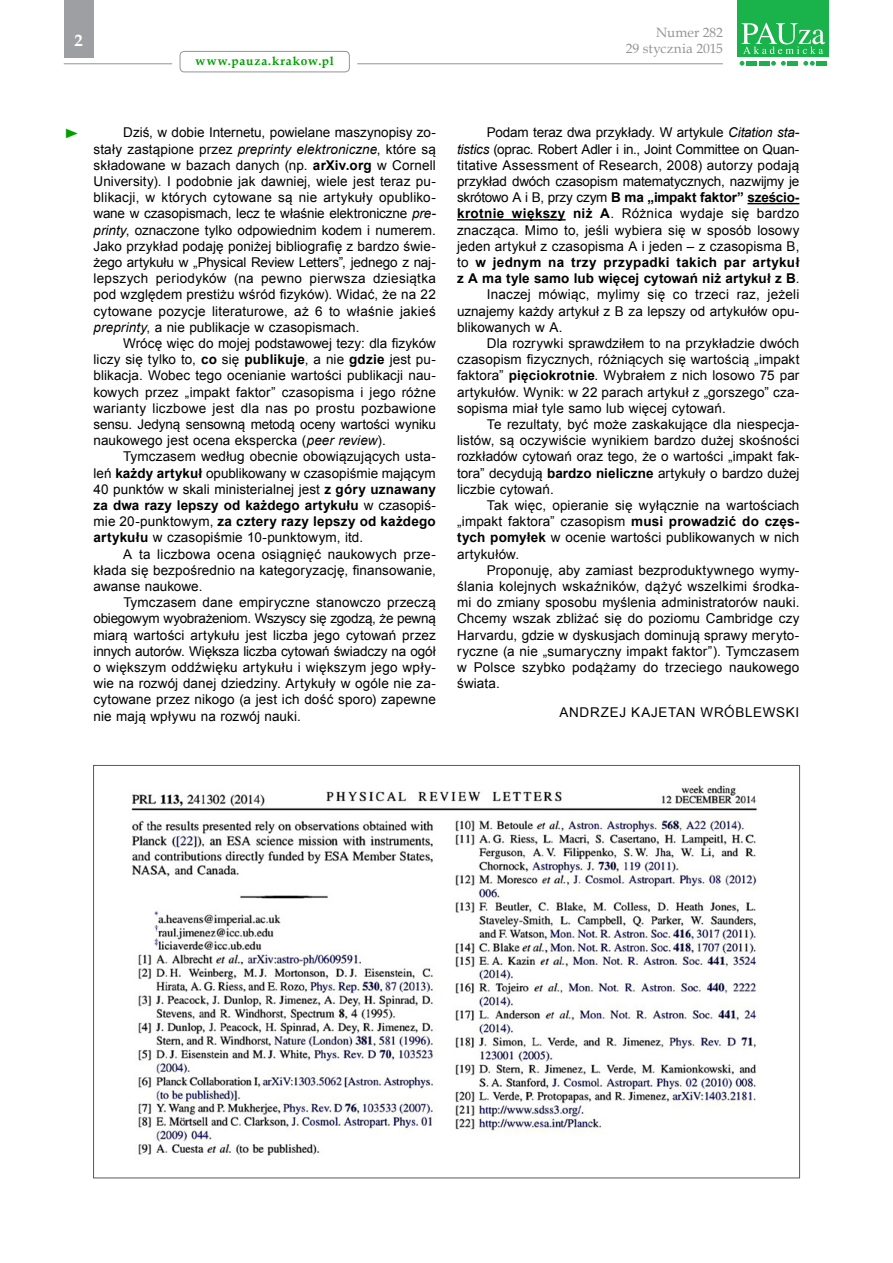
<style>
.page{position:relative;width:893px;height:1263px;background:#fff}
.page>*{position:absolute;margin:0;border:0;box-sizing:border-box;transform-origin:0 0}
.t1{font:700 16.5px "Book Antiqua";color:#fff}
.t2{font:13.5px/16.2px "Arial";letter-spacing:.01em;color:#000;text-align:justify}
.t3{font:13.5px "Arial";letter-spacing:-.01em;color:#000}
.t4{font:13.5px "Arial";letter-spacing:-.015em;color:#000}
.t5{font:700 13.5px "Arial";letter-spacing:-.015em;color:#000}
.t6{font:700 13.5px "Arial";letter-spacing:.005em;color:#000}
.t7{font:700 13.5px "Arial";letter-spacing:.025em;color:#000}
.t8{font:13.5px "Arial";letter-spacing:.05em;color:#000}
.t9{font:13.5px/16.2px "Book Antiqua";color:#939598;text-align:right}
.t10{font:13.5px "Times New Roman";color:#00a000;scale:1.22 1}
.t11{font:700 12px "Book Antiqua";letter-spacing:.07em;color:#00a000}
.s1{font-style:italic}
.s2{font-weight:700}
.s3{font-weight:400}
</style>
<div class="page">
<hr style="left:357px;top:63px;width:366px;height:1px;background:#939598">
<div style="left:64px;top:0;width:30px;height:57px;background:#9d9fa2"></div>
<div style="left:180px;top:51px;width:170px;height:21px;border:1px solid #939598;border-radius:4px"></div>
<svg style="left:740px;top:61px;width:4px;height:5px"></svg>
<svg style="left:771px;top:61px;width:15px;height:5px"></svg>
<svg style="left:803px;top:61px;width:12px;height:5px"></svg>
<div style="left:746px;top:61px;width:11px;height:5px;background:#19b24b"></div>
<div style="left:759px;top:61px;width:11px;height:5px;background:#19b24b"></div>
<div style="left:787px;top:61px;width:11px;height:5px;background:#19b24b"></div>
<div style="left:816px;top:61px;width:11px;height:5px;background:#19b24b"></div>
<div style="left:737px;top:0;width:92px;height:56px;background:#19b24b"></div>
<svg style="left:741px;top:23px;width:84px;height:31px"></svg>
<hr style="left:64px;top:63px;width:108px;height:1px;background:#939598">
<hr style="left:747px;top:203px;width:52px;height:1px;background:#000">
<hr style="left:457px;top:219px;width:109px;height:2px;background:#000">
<img style="left:131px;top:785px;width:628px;height:371px">
<p class="t1" style="left:75px;top:30px;width:10px">2</p>
<p class="t11" style="left:196px;top:53px;width:140px">www.pauza.krakow.pl</p>
<p class="t9" style="left:626px;top:24px;width:98px">Numer 282<br>29 stycznia 2015</p>
<p class="t10" style="left:64px;top:124px;width:15px">►</p>
<p class="t2" style="left:94px;top:124px;width:344px;text-indent:30px">Dziś, w dobie Internetu, powielane maszynopisy zo&shy;stały zastąpione przez <span class="s1">preprinty elektroniczne</span>, które są składowane w bazach danych (np. <span class="s2">arXiv.org</span> w Cornell University). I podobnie jak dawniej, wiele jest teraz pu&shy;blikacji, w których cytowane są nie artykuły opubliko&shy;wane w czasopismach, lecz te właśnie elektroniczne <span class="s1">pre&shy;printy</span>, oznaczone tylko odpowiednim kodem i numerem.<br>Jako przykład podaję poniżej bibliografię z bardzo świe&shy;żego artykułu w „Physical Review Letters”, jednego z naj&shy;lepszych periodyków (na pewno pierwsza dziesiątka pod względem prestiżu wśród fizyków). Widać, że na 22 cytowane pozycje literaturowe, aż 6 to właśnie jakieś <span class="s1">preprinty</span>, a nie publikacje w czasopismach.</p>
<p class="t2" style="left:94px;top:335px;width:344px;text-indent:30px">Wrócę więc do mojej podstawowej tezy: dla fizyków liczy się tylko to, <span class="s2">co</span> się <span class="s2">publikuje</span>, a nie <span class="s2">gdzie</span> jest pu&shy;blikacja. Wobec tego ocenianie wartości publikacji nau&shy;kowych przez „impakt faktor” czasopisma i jego różne warianty liczbowe jest dla nas po prostu pozbawione sensu. Jedyną sensowną metodą oceny wartości wyniku naukowego jest ocena ekspercka (<span class="s1">peer review</span>).</p>
<p class="t2" style="left:94px;top:448px;width:344px;text-indent:30px">Tymczasem według obecnie obowiązujących usta&shy;leń <span class="s2">każdy artykuł</span> opublikowany w czasopiśmie mającym 40 punktów w skali ministerialnej jest <span class="s2">z góry uznawany za dwa razy lepszy od każdego artykułu</span> w czasopiś&shy;mie 20-punktowym, <span class="s2">za cztery razy lepszy od każdego artykułu</span> w czasopiśmie 10-punktowym, itd.</p>
<p class="t2" style="left:94px;top:546px;width:344px;text-indent:30px">A ta liczbowa ocena osiągnięć naukowych prze&shy;kłada się bezpośrednio na kategoryzację, finansowanie, awanse naukowe.</p>
<p class="t2" style="left:94px;top:594px;width:344px;text-indent:30px">Tymczasem dane empiryczne stanowczo przeczą obiegowym wyobrażeniom. Wszyscy się zgodzą, że pewną miarą wartości artykułu jest liczba jego cytowań przez innych autorów. Większa liczba cytowań świadczy na ogół o większym oddźwięku artykułu i większym jego wpły&shy;wie na rozwój danej dziedziny. Artykuły w ogóle nie za&shy;cytowane przez nikogo (a jest ich dość sporo) zapewne nie mają wpływu na rozwój nauki.</p>
<p class="t3" style="left:487px;top:123px;width:314px">Podam teraz dwa przykłady. W artykule <span class="s1">Citation sta-</span></p>
<p class="t4" style="left:457px;top:140px;width:344px"><span class="s1">tistics</span> (oprac. Robert Adler i in., Joint Committee on Quan-</p>
<p class="t2" style="left:457px;top:157px;width:344px">titative Assessment of Research, 2008) autorzy podają</p>
<p class="t3" style="left:457px;top:172px;width:344px">przykład dwóch czasopism matematycznych, nazwijmy je</p>
<p class="t5" style="left:457px;top:188px;width:344px"><span class="s3">skrótowo A i B, przy czym</span> B ma „impakt faktor” sześcio-</p>
<p class="t2" style="left:457px;top:205px;width:344px"><span class="s2">krotnie większy niż A</span>. Różnica wydaje się bardzo</p>
<p class="t2" style="left:457px;top:222px;width:344px">znacząca. Mimo to, jeśli wybiera się w sposób losowy</p>
<p class="t2" style="left:457px;top:238px;width:344px">jeden artykuł z czasopisma A i jeden – z czasopisma B,</p>
<p class="t7" style="left:457px;top:253px;width:344px"><span class="s3">to</span> w jednym na trzy przypadki takich par artykuł</p>
<p class="t6" style="left:457px;top:269px;width:344px">z A ma tyle samo lub więcej cytowań niż artykuł z B<span class="s3">.</span></p>
<p class="t2" style="left:487px;top:286px;width:314px">Inaczej mówiąc, mylimy się co trzeci raz, jeżeli</p>
<p class="t2" style="left:457px;top:303px;width:344px">uznajemy każdy artykuł z B za lepszy od artykułów opu-</p>
<p class="t2" style="left:457px;top:319px;width:107px">blikowanych w A.</p>
<p class="t2" style="left:487px;top:335px;width:314px">Dla rozrywki sprawdziłem to na przykładzie dwóch</p>
<p class="t2" style="left:457px;top:351px;width:344px">czasopism fizycznych, różniących się wartością „impakt</p>
<p class="t2" style="left:457px;top:367px;width:344px">faktora” <span class="s2">pięciokrotnie</span>. Wybrałem z nich losowo 75 par</p>
<p class="t2" style="left:457px;top:384px;width:344px">artykułów. Wynik: w 22 parach artykuł z „gorszego” cza-</p>
<p class="t2" style="left:457px;top:400px;width:270px">sopisma miał tyle samo lub więcej cytowań.</p>
<p class="t2" style="left:487px;top:416px;width:314px">Te rezultaty, być może zaskakujące dla niespecja-</p>
<p class="t2" style="left:457px;top:432px;width:344px">listów, są oczywiście wynikiem bardzo dużej skośności</p>
<p class="t2" style="left:457px;top:448px;width:344px">rozkładów cytowań oraz tego, że o wartości „impakt fak-</p>
<p class="t2" style="left:457px;top:465px;width:344px">tora” decydują <span class="s2">bardzo nieliczne</span> artykuły o bardzo dużej</p>
<p class="t2" style="left:457px;top:481px;width:98px">liczbie cytowań.</p>
<p class="t2" style="left:487px;top:497px;width:314px">Tak więc, opieranie się wyłącznie na wartościach</p>
<p class="t2" style="left:457px;top:513px;width:344px">„impakt faktora” czasopism <span class="s2">musi prowadzić do częs-</span></p>
<p class="t2" style="left:457px;top:529px;width:344px"><span class="s2">tych pomyłek</span> w ocenie wartości publikowanych w nich</p>
<p class="t2" style="left:457px;top:546px;width:64px">artykułów.</p>
<p class="t2" style="left:487px;top:562px;width:314px">Proponuję, aby zamiast bezproduktywnego wymy-</p>
<p class="t2" style="left:457px;top:578px;width:344px">ślania kolejnych wskaźników, dążyć wszelkimi środka-</p>
<p class="t2" style="left:457px;top:594px;width:344px">mi do zmiany sposobu myślenia administratorów nauki.</p>
<p class="t2" style="left:457px;top:610px;width:344px">Chcemy wszak zbliżać się do poziomu Cambridge czy</p>
<p class="t2" style="left:457px;top:627px;width:344px">Harvardu, gdzie w dyskusjach dominują sprawy meryto-</p>
<p class="t2" style="left:457px;top:643px;width:344px">ryczne (a nie „sumaryczny impakt faktor”). Tymczasem</p>
<p class="t2" style="left:457px;top:659px;width:344px">w Polsce szybko podążamy do trzeciego naukowego</p>
<p class="t2" style="left:457px;top:675px;width:44px">świata.</p>
<p class="t8" style="left:559px;top:703px;width:241px">ANDRZEJ KAJETAN WRÓBLEWSKI</p>
</div>
